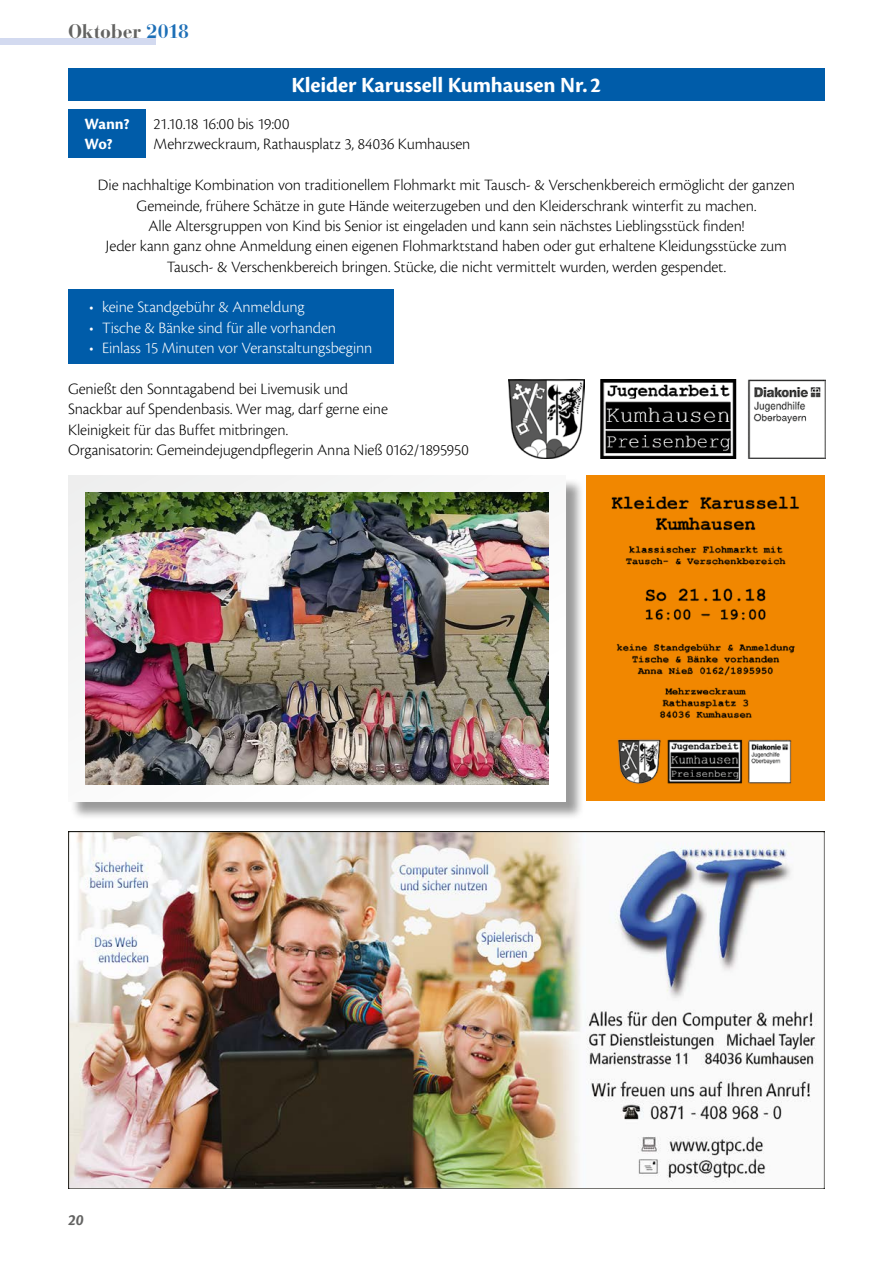
<style>
.page{position:relative;width:893px;height:1263px;background:#fff}
.page>*{position:absolute;margin:0;border:0;box-sizing:border-box;transform-origin:0 0}
.t1{font:700 22.5px "Cronos Pro";letter-spacing:-.005em;color:#fff}
.t2{font:700 19.5px "Bauer Bodoni Std";letter-spacing:-.005em;color:#636362}
.t3{font:300 16.5px/20.4px "Cronos Pro";letter-spacing:-.01em;color:#000;text-align:center}
.t4{font:300 16.5px "Cronos Pro";letter-spacing:-.01em;color:#fff}
.t5{font:700 16.5px "Cronos Pro";letter-spacing:-.015em;color:#fff}
.t6{font:italic 700 16.5px "Cronos Pro";color:#636362}
.s1{color:#1d6fb7}
</style>
<div class="page">
<div style="left:0;top:38px;width:155px;height:6px;background:#d3daf0"></div>
<div style="left:68px;top:109px;width:77px;height:48px;background:#005ca9"></div>
<div style="left:68px;top:289px;width:326px;height:75px;background:#005ca9"></div>
<div style="left:68px;top:68px;width:757px;height:33px;background:#005ca9"></div>
<img style="left:68px;top:831px;width:757px;height:357px">
<img style="left:600px;top:380px;width:225px;height:79px">
<img style="left:508px;top:380px;width:76px;height:79px">
<div style="left:70px;top:478px;width:515px;height:342px;background:#000;opacity:.4"></div>
<div style="left:68px;top:476px;width:498px;height:325px;background:#f8f9f9"></div>
<img style="left:85px;top:493px;width:464px;height:291px">
<img style="left:587px;top:475px;width:238px;height:326px">
<p class="t2" style="left:68px;top:20px;width:122px">Oktober <span class="s1">2018</span></p>
<h1 class="t1" style="left:291px;top:73px;width:311px">Kleider Karussell Kumhausen Nr.2</h1>
<p class="t5" style="left:85px;top:115px;width:47px">Wann?</p>
<p class="t3" style="left:154px;top:114px;width:137px">21.10.18 16:00 bis 19:00</p>
<p class="t5" style="left:85px;top:135px;width:30px">Wo?</p>
<p class="t3" style="left:154px;top:134px;width:318px">Mehrzweckraum, Rathausplatz 3, 84036 Kumhausen</p>
<p class="t3" style="left:98px;top:175px;width:698px">Die nachhaltige Kombination von traditionellem Flohmarkt mit Tausch- &amp; Verschenkbereich ermöglicht der ganzen Gemeinde, frühere Schätze in gute Hände weiterzugeben und den Kleiderschrank winterfit zu machen.<br>Alle Altersgruppen von Kind bis Senior ist eingeladen und kann sein nächstes Lieblingsstück finden!<br>Jeder kann ganz ohne Anmeldung einen eigenen Flohmarktstand haben oder gut erhaltene Kleidungsstücke zum Tausch- &amp; Verschenkbereich bringen. Stücke, die nicht vermittelt wurden, werden gespendet.</p>
<p class="t4" style="left:89px;top:298px;width:217px">• keine Standgebühr &amp; Anmeldung</p>
<p class="t4" style="left:89px;top:318px;width:248px">• Tische &amp; Bänke sind für alle vorhanden</p>
<p class="t4" style="left:89px;top:338px;width:285px">• Einlass 15 Minuten vor Veranstaltungsbeginn</p>
<p class="t3" style="left:68px;top:378px;width:402px;text-align:left">Genießt den Sonntagabend bei Livemusik und<br>Snackbar auf Spendenbasis. Wer mag, darf gerne eine<br>Kleinigkeit für das Buffet mitbringen.<br>Organisatorin: Gemeindejugendpflegerin Anna Nieß 0162/1895950</p>
<p class="t6" style="left:68px;top:1210px;width:17px">20</p>
</div>
